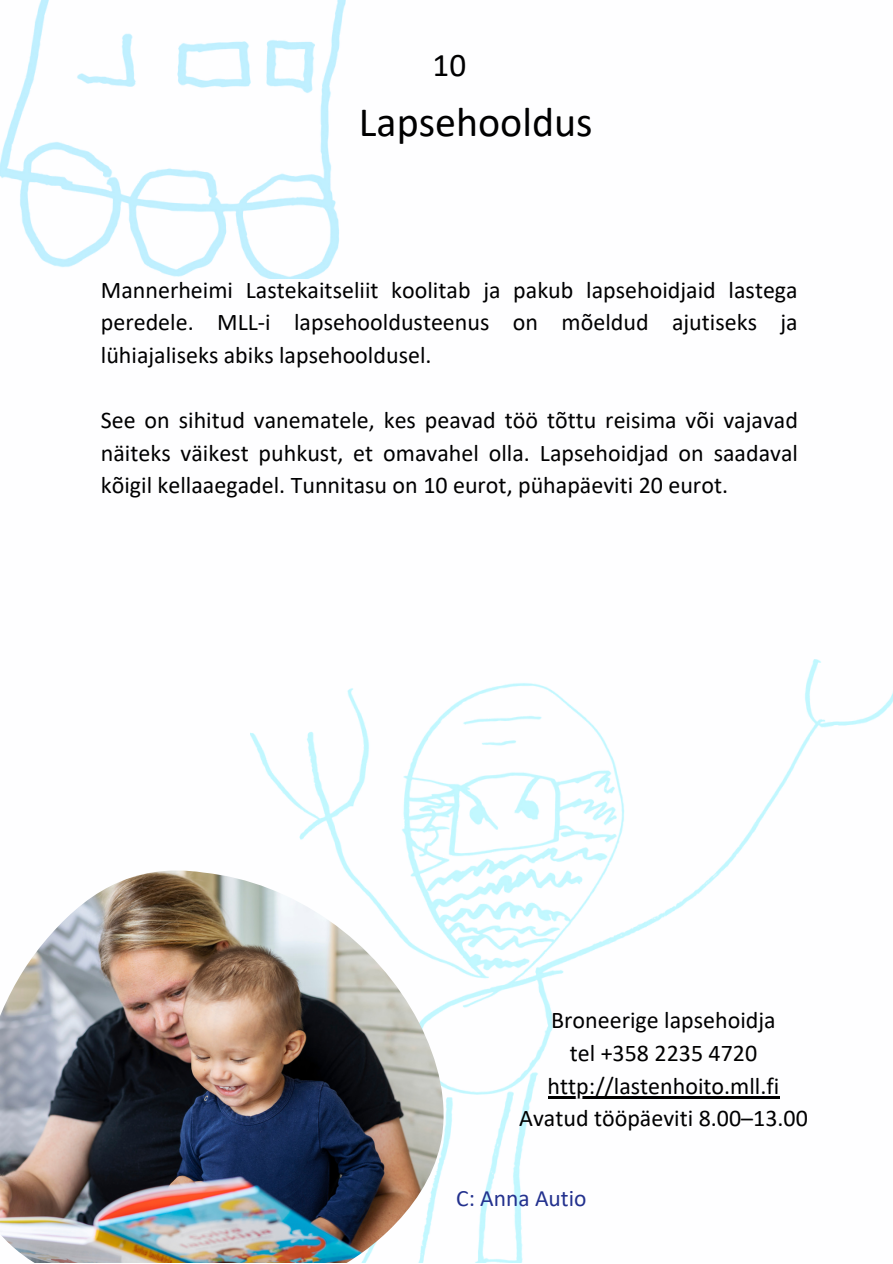
<style>
.page{position:relative;width:893px;height:1264px;background:#fff}
.page>*{position:absolute;margin:0;border:0;box-sizing:border-box;transform-origin:0 0}
.t1{font:42px "Calibri";color:#000}
.t2{font:33.15px "Calibri";color:#000}
.t3{font:24px/32.5px "Calibri";color:#000;text-align:justify}
.t4{font:23.4px "Calibri";color:#23318e}
</style>
<div class="page">
<img style="left:250px;top:659px;width:642px;height:603px">
<img style="left:0;top:0;width:346px;height:278px">
<img style="left:0;top:870px;width:449px;height:392px">
<hr style="left:547px;top:1095px;width:232px;height:3px;background:#000">
<p class="t2" style="left:432px;top:51px;width:35px">10</p>
<p class="t1" style="left:359px;top:104px;width:235px">Lapsehooldus</p>
<p class="t3" style="left:101px;top:275px;width:698px">Mannerheimi Lastekaitseliit koolitab ja pakub lapsehoidjaid lastega peredele. MLL-i lapsehooldusteenus on mõeldud ajutiseks ja lühiajaliseks abiks lapsehooldusel.</p>
<p class="t3" style="left:101px;top:406px;width:698px">See on sihitud vanematele, kes peavad töö tõttu reisima või vajavad näiteks väikest puhkust, et omavahel olla. Lapsehoidjad on saadaval kõigil kellaaegadel. Tunnitasu on 10 eurot, pühapäeviti 20 eurot.</p>
<p class="t3" style="left:551px;top:1006px;width:226px">Broneerige lapsehoidja</p>
<p class="t3" style="left:569px;top:1038px;width:189px">tel +358 2235 4720</p>
<p class="t3" style="left:547px;top:1071px;width:233px">http://lastenhoito.mll.fi</p>
<p class="t3" style="left:519px;top:1103px;width:290px">Avatud tööpäeviti 8.00–13.00</p>
<p class="t4" style="left:456px;top:1188px;width:132px">C: Anna Autio</p>
</div>
